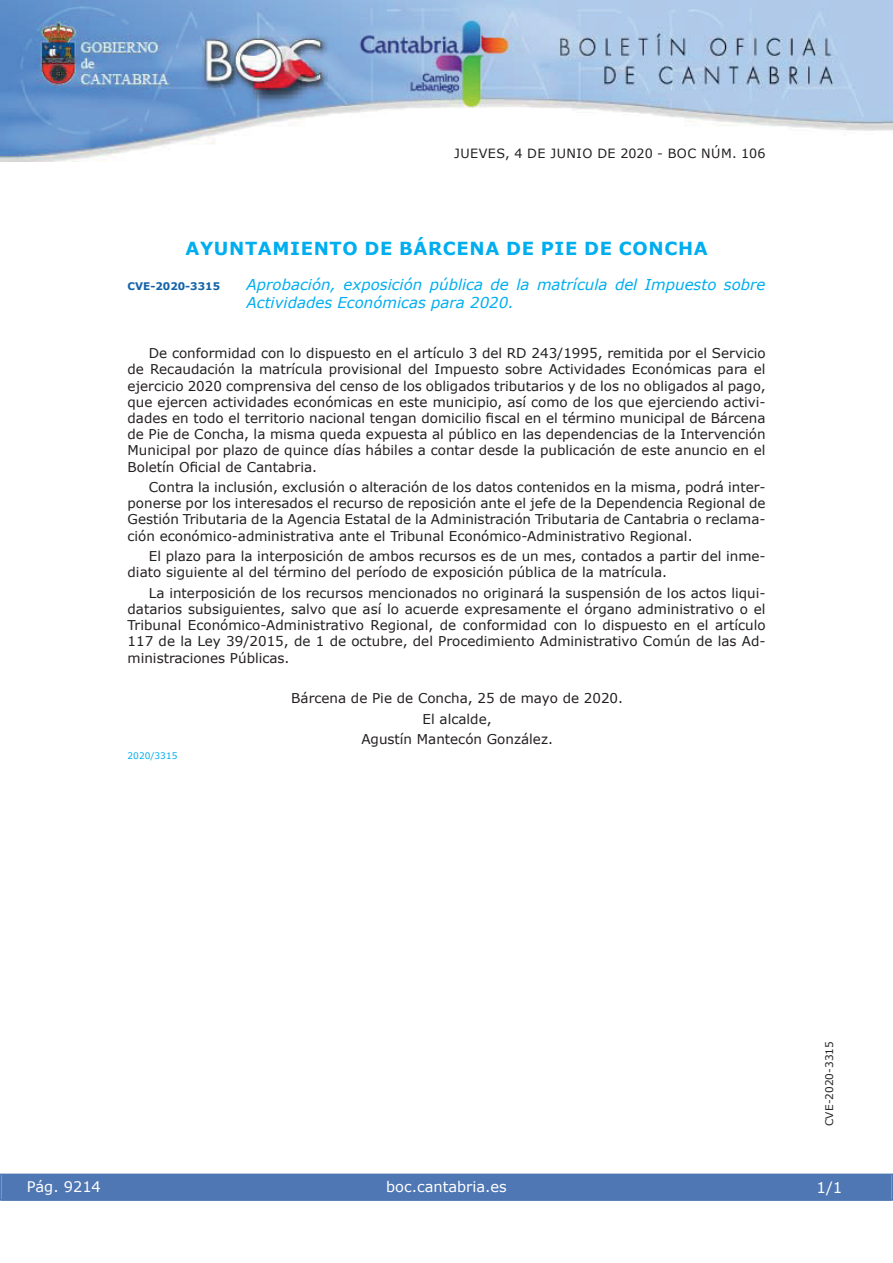
<style>
.page{position:relative;width:893px;height:1263px;background:#fff}
.page>*{position:absolute;margin:0;border:0;box-sizing:border-box;transform-origin:0 0}
.t1{font:700 18px "Verdana";letter-spacing:.035em;color:#00aeef}
.t2{font:italic 15px/18px "Verdana";color:#00aeef}
.t3{font:15px "Verdana";color:#fff}
.t4{font:14.55px "Verdana";color:#fff}
.t5{font:13.5px/16.2px "Verdana";color:#231f20;text-align:justify}
.t6{font:12.75px "Verdana";letter-spacing:.035em;color:#231f20}
.t7{font:10.5px "Verdana";color:#231f20}
.t8{font:700 10.5px "Verdana";color:#1263a9}
.t9{font:9px "Verdana";color:#00aeef}
</style>
<div class="page">
<img style="left:0;top:0;width:893px;height:161px">
<div style="left:1px;top:1174px;width:890px;height:27px;background:#4f77b3"></div>
<div style="left:0;top:1174px;width:893px;height:27px;border:1px solid #4f77b3"></div>
<p class="t6" style="left:454px;top:145px;width:313px">JUEVES, 4 DE JUNIO DE 2020 - BOC NÚM. 106</p>
<h1 class="t1" style="left:185px;top:237px;width:524px">AYUNTAMIENTO DE BÁRCENA DE PIE DE CONCHA</h1>
<p class="t8" style="left:128px;top:279px;width:94px">CVE-2020-3315</p>
<p class="t2" style="left:247px;top:275px;width:520px">Aprobación, exposición pública de la matrícula del Impuesto sobre<br>Actividades Económicas para 2020.</p>
<p class="t5" style="left:128px;top:345px;width:639px;text-indent:21px">De conformidad con lo dispuesto en el artículo 3 del RD 243/1995, remitida por el Servicio de Recaudación la matrícula provisional del Impuesto sobre Actividades Económicas para el ejercicio 2020 comprensiva del censo de los obligados tributarios y de los no obligados al pago, que ejercen actividades económicas en este municipio, así como de los que ejerciendo activi&shy;dades en todo el territorio nacional tengan domicilio fiscal en el término municipal de Bárcena de Pie de Concha, la misma queda expuesta al público en las dependencias de la Intervención Municipal por plazo de quince días hábiles a contar desde la publicación de este anuncio en el Boletín Oficial de Cantabria.</p>
<p class="t5" style="left:128px;top:479px;width:639px;text-indent:21px">Contra la inclusión, exclusión o alteración de los datos contenidos en la misma, podrá inter&shy;ponerse por los interesados el recurso de reposición ante el jefe de la Dependencia Regional de Gestión Tributaria de la Agencia Estatal de la Administración Tributaria de Cantabria o reclama&shy;ción económico-administrativa ante el Tribunal Económico-Administrativo Regional.</p>
<p class="t5" style="left:128px;top:548px;width:639px;text-indent:21px">El plazo para la interposición de ambos recursos es de un mes, contados a partir del inme&shy;diato siguiente al del término del período de exposición pública de la matrícula.</p>
<p class="t5" style="left:128px;top:584px;width:639px;text-indent:21px">La interposición de los recursos mencionados no originará la suspensión de los actos liqui&shy;datarios subsiguientes, salvo que así lo acuerde expresamente el órgano administrativo o el Tribunal Económico-Administrativo Regional, de conformidad con lo dispuesto en el artículo 117 de la Ley 39/2015, de 1 de octubre, del Procedimiento Administrativo Común de las Ad&shy;ministraciones Públicas.</p>
<p class="t5" style="left:291px;top:688px;width:333px;line-height:20.4px;text-align:center">Bárcena de Pie de Concha, 25 de mayo de 2020.<br>El alcalde,<br>Agustín Mantecón González.</p>
<p class="t9" style="left:128px;top:750px;width:51px">2020/3315</p>
<p class="t4" style="left:27px;top:1177px;width:76px">Pág. 9214</p>
<p class="t4" style="left:386px;top:1178px;width:122px">boc.cantabria.es</p>
<p class="t7" style="left:823px;top:1126px;width:87px;rotate:-90deg">CVE-2020-3315</p>
<p class="t3" style="left:816px;top:1178px;width:27px">1/1</p>
</div>
